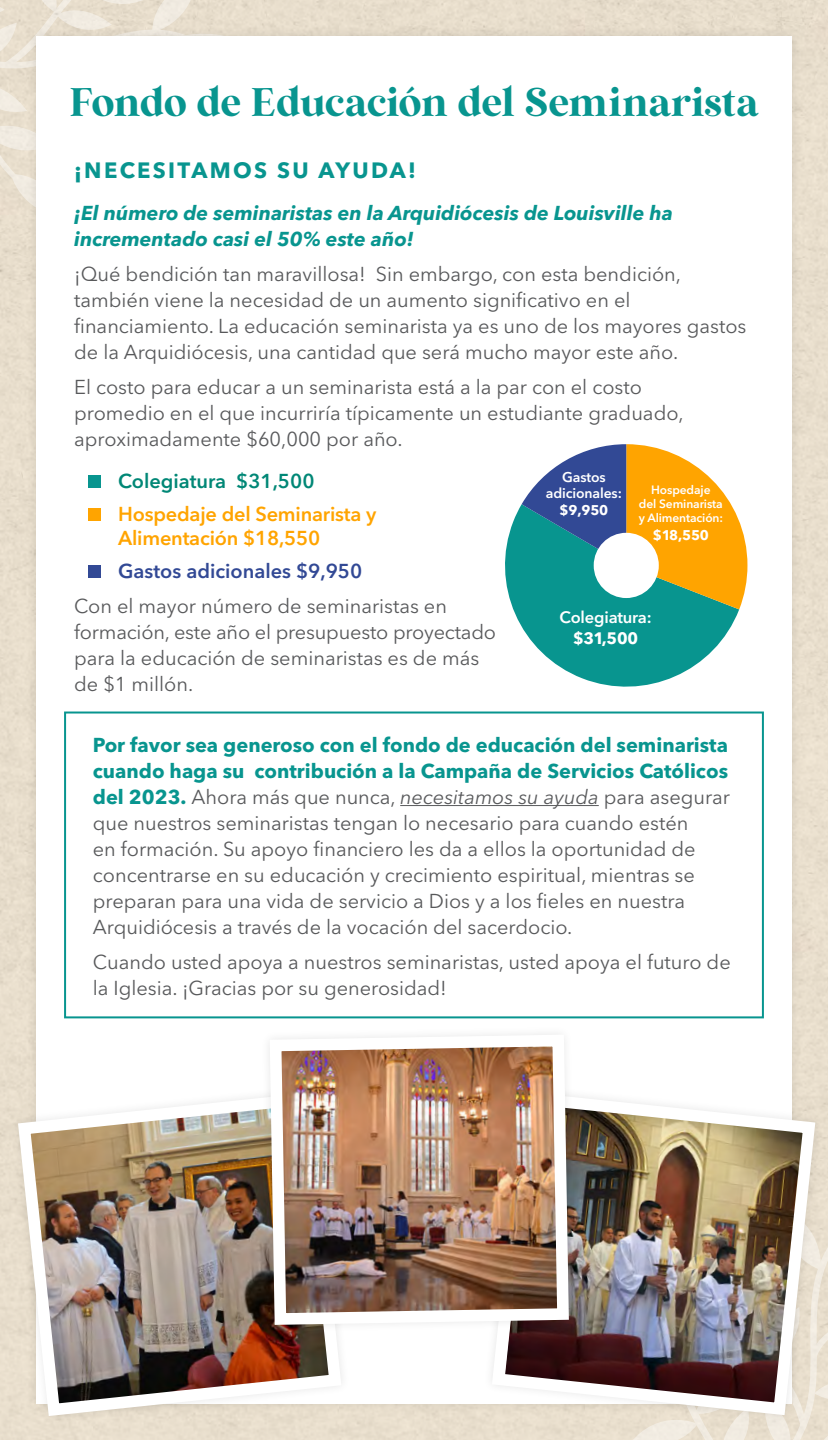
<style>
.page{position:relative;width:828px;height:1440px;background:#fff}
.page>*{position:absolute;margin:0;border:0;box-sizing:border-box;transform-origin:0 0}
.t1{font:40px "Wild Mango";letter-spacing:-.005em;color:#08958f}
.t2{font:700 22px "Avenir Next LT Pro";letter-spacing:.105em;color:#08958f}
.t3{font:20px/26px "Avenir Next LT Pro";color:#58595b}
.t4{font:italic 700 20px/26px "Avenir Next LT Pro";color:#08958f}
.t5{font:600 20px/24px "Avenir Next LT Pro";letter-spacing:-.01em;color:#ffa400}
.t6{font:600 20px "Avenir Next LT Pro";color:#324995}
.t7{font:600 20px "Avenir Next LT Pro";color:#008776}
.t8{font:600 16.4px "Avenir Next LT Pro";letter-spacing:-.01em;color:#fff}
.t9{font:700 16.4px "Avenir Next LT Pro";color:#fff}
.t10{font:600 14px/16px "Avenir Next LT Pro";letter-spacing:-.01em;color:#fff;text-align:center}
.t11{font:700 14px "Avenir Next LT Pro";letter-spacing:-.01em;color:#fff}
.t12{font:600 12px/14px "Avenir Next LT Pro";letter-spacing:-.01em;color:#fff;text-align:center}
.s1{font-weight:700;color:#08958f}
.s2{font-style:italic}
</style>
<div class="page">
<svg style="left:607px;top:1208px;width:221px;height:232px;background:#ebe2d4"></svg>
<svg style="left:0;top:0;width:270px;height:216px;background:#e9e0d1"></svg>
<div style="left:26px;top:26px;width:776px;height:1388px;background:#e3d9c8"></div>
<div style="left:36px;top:36px;width:756px;height:1368px;background:#fff"></div>
<div style="left:88px;top:475px;width:13px;height:13px;background:#08958f"></div>
<div style="left:88px;top:508px;width:13px;height:13px;background:#ffa400"></div>
<div style="left:88px;top:565px;width:13px;height:13px;background:#324995"></div>
<hr style="left:400px;top:805px;width:199px;height:1px;background:#58595b">
<div style="left:64px;top:712px;width:700px;height:306px;border:2px solid #08958f"></div>
<div style="left:9px;top:1084px;width:341px;height:341px;background:#000;opacity:.1"></div>
<img style="left:12px;top:1086px;width:336px;height:336px">
<img style="left:486px;top:1085px;width:336px;height:337px">
<div style="left:260px;top:1026px;width:318px;height:308px;background:#000;opacity:.1"></div>
<img style="left:264px;top:1029px;width:311px;height:302px">
<svg style="left:505px;top:504px;width:234px;height:183px;fill:#08958f"></svg>
<svg style="left:522px;top:444px;width:225px;height:165px;background:#969a69"></svg>
<div style="left:594px;top:533px;width:65px;height:65px;background:#fff;border-radius:50%"></div>
<h1 class="t1" style="left:69px;top:78px;width:691px">Fondo de Educación del Seminarista</h1>
<p class="t2" style="left:74px;top:157px;width:343px">¡NECESITAMOS SU AYUDA!</p>
<p class="t4" style="left:74px;top:200px;width:600px">¡El número de seminaristas en la Arquidiócesis de Louisville ha incrementado casi el 50% este año!</p>
<p class="t3" style="left:74px;top:261px;width:674px">¡Qué bendición tan maravillosa! Sin embargo, con esta bendición, también viene la necesidad de un aumento significativo en el financiamiento. La educación seminarista ya es uno de los mayores gastos de la Arquidiócesis, una cantidad que será mucho mayor este año.</p>
<p class="t3" style="left:74px;top:374px;width:611px">El costo para educar a un seminarista está a la par con el costo promedio en el que incurriría típicamente un estudiante graduado, aproximadamente $60,000 por año.</p>
<p class="t7" style="left:118px;top:469px;width:198px">Colegiatura $31,500</p>
<p class="t5" style="left:118px;top:502px;width:260px">Hospedaje del Seminarista y<br>Alimentación $18,550</p>
<p class="t6" style="left:118px;top:559px;width:246px">Gastos adicionales $9,950</p>
<p class="t3" style="left:74px;top:593px;width:424px">Con el mayor número de seminaristas en formación, este año el presupuesto proyectado para la educación de seminaristas es de más de $1 millón.</p>
<p class="t10" style="left:546px;top:469px;width:77px">Gastos adicionales:</p>
<p class="t11" style="left:560px;top:502px;width:50px">$9,950</p>
<p class="t12" style="left:639px;top:483px;width:86px">Hospedaje<br>del Seminarista y Alimentación:</p>
<p class="t11" style="left:653px;top:526px;width:58px">$18,550</p>
<p class="t8" style="left:560px;top:608px;width:94px">Colegiatura:</p>
<p class="t9" style="left:573px;top:628px;width:67px">$31,500</p>
<p class="t3" style="left:93px;top:732px;width:639px"><span class="s1">Por favor sea generoso con el fondo de educación del seminarista cuando haga su contribución a la Campaña de Servicios Católicos del 2023.</span> Ahora más que nunca, <span class="s2">necesitamos su ayuda</span> para asegurar que nuestros seminaristas tengan lo necesario para cuando estén<br>en formación. Su apoyo financiero les da a ellos la oportunidad de concentrarse en su educación y crecimiento espiritual, mientras se preparan para una vida de servicio a Dios y a los fieles en nuestra Arquidiócesis a través de la vocación del sacerdocio.</p>
<p class="t3" style="left:93px;top:949px;width:639px">Cuando usted apoya a nuestros seminaristas, usted apoya el futuro de la Iglesia. ¡Gracias por su generosidad!</p>
</div>
